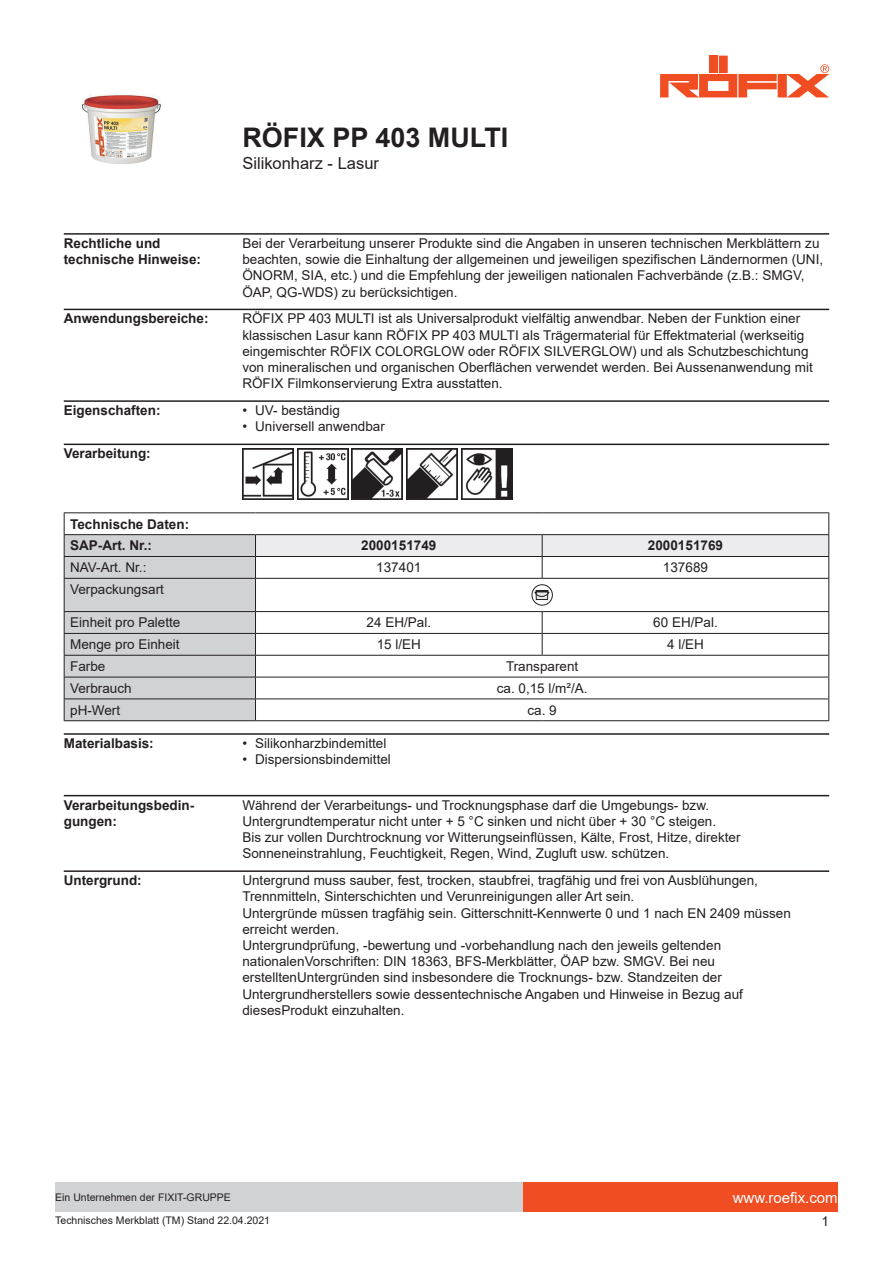
<style>
.page{position:relative;width:893px;height:1263px;background:#fff}
.page>*{position:absolute;margin:0;border:0;box-sizing:border-box;transform-origin:0 0}
.t1{font:700 27px "Arial";color:#231f20}
.t2{font:16.5px "Arial";color:#231f20}
.t3{font:15px "Arial";color:#fff}
.t4{font:13.5px/16.2px "Arial";color:#231f20}
.t5{font:700 13.5px/16.2px "Arial";color:#231f20}
.t6{font:10.5px "Arial";color:#231f20}
</style>
<div class="page">
<img style="left:82px;top:94px;width:79px;height:70px">
<div style="left:719px;top:56px;width:9px;height:17px;background:#f04d22"></div>
<div style="left:709px;top:56px;width:9px;height:17px;background:#f04d22"></div>
<svg style="left:660px;top:64px;width:169px;height:33px"></svg>
<div style="left:523px;top:1182px;width:315px;height:30px;background:#f04d22"></div>
<div style="left:55px;top:1182px;width:468px;height:30px;background:#d1d2d4"></div>
<hr style="left:64px;top:233px;width:765px;height:2px;background:#231f20">
<hr style="left:64px;top:309px;width:765px;height:1px;background:#231f20">
<hr style="left:64px;top:400px;width:765px;height:2px;background:#231f20">
<hr style="left:64px;top:444px;width:765px;height:1px;background:#231f20">
<img style="left:242px;top:449px;width:51px;height:51px">
<img style="left:297px;top:449px;width:51px;height:51px">
<img style="left:352px;top:449px;width:51px;height:51px">
<img style="left:407px;top:449px;width:51px;height:51px">
<img style="left:461px;top:449px;width:51px;height:51px">
<hr style="left:64px;top:512px;width:191px;height:1px;background:#231f20">
<hr style="left:255px;top:512px;width:287px;height:1px;background:#231f20">
<hr style="left:542px;top:512px;width:287px;height:1px;background:#231f20">
<svg style="left:64px;top:513px;width:765px;height:208px"></svg>
<hr style="left:64px;top:733px;width:765px;height:2px;background:#231f20">
<hr style="left:64px;top:795px;width:765px;height:1px;background:#231f20">
<hr style="left:64px;top:870px;width:765px;height:2px;background:#231f20">
<h1 class="t1" style="left:242px;top:119px;width:268px">RÖFIX PP 403 MULTI</h1>
<p class="t2" style="left:242px;top:152px;width:138px">Silikonharz - Lasur</p>
<p class="t5" style="left:64px;top:235px;width:139px">Rechtliche und technische Hinweise:</p>
<p class="t4" style="left:242px;top:235px;width:582px">Bei der Verarbeitung unserer Produkte sind die Angaben in unseren technischen Merkblättern zu beachten, sowie die Einhaltung der allgemeinen und jeweiligen spezifischen Ländernormen (UNI, ÖNORM, SIA, etc.) und die Empfehlung der jeweiligen nationalen Fachverbände (z.B.: SMGV, ÖAP, QG-WDS) zu berücksichtigen.</p>
<p class="t5" style="left:64px;top:311px;width:146px">Anwendungsbereiche:</p>
<p class="t4" style="left:242px;top:311px;width:572px">RÖFIX PP 403 MULTI ist als Universalprodukt vielfältig anwendbar. Neben der Funktion einer klassischen Lasur kann RÖFIX PP 403 MULTI als Trägermaterial für Effektmaterial (werkseitig eingemischter RÖFIX COLORGLOW oder RÖFIX SILVERGLOW) und als Schutzbeschichtung von mineralischen und organischen Oberflächen verwendet werden. Bei Aussenanwendung mit RÖFIX Filmkonservierung Extra ausstatten.</p>
<p class="t5" style="left:64px;top:402px;width:98px">Eigenschaften:</p>
<p class="t4" style="left:242px;top:402px;width:99px">• UV- beständig</p>
<p class="t4" style="left:242px;top:418px;width:144px">• Universell anwendbar</p>
<p class="t5" style="left:64px;top:446px;width:89px">Verarbeitung:</p>
<p class="t5" style="left:70px;top:513px;width:121px;line-height:21.9px">Technische Daten:<br>SAP-Art. Nr.:</p>
<p class="t5" style="left:361px;top:538px;width:77px">2000151749</p>
<p class="t5" style="left:648px;top:538px;width:77px">2000151769</p>
<p class="t4" style="left:70px;top:559px;width:78px">NAV-Art. Nr.:</p>
<p class="t4" style="left:376px;top:559px;width:47px">137401</p>
<p class="t4" style="left:663px;top:559px;width:47px">137689</p>
<p class="t4" style="left:70px;top:581px;width:95px">Verpackungsart</p>
<p class="t4" style="left:70px;top:614px;width:112px">Einheit pro Palette</p>
<p class="t4" style="left:367px;top:614px;width:66px">24 EH/Pal.</p>
<p class="t4" style="left:653px;top:614px;width:66px">60 EH/Pal.</p>
<p class="t4" style="left:70px;top:636px;width:111px">Menge pro Einheit</p>
<p class="t4" style="left:377px;top:636px;width:46px">15 l/EH</p>
<p class="t4" style="left:667px;top:636px;width:38px">4 l/EH</p>
<p class="t4" style="left:70px;top:658px;width:37px">Farbe</p>
<p class="t4" style="left:506px;top:658px;width:74px">Transparent</p>
<p class="t4" style="left:70px;top:680px;width:63px">Verbrauch</p>
<p class="t4" style="left:497px;top:680px;width:92px">ca. 0,15 l/m²/A.</p>
<p class="t4" style="left:70px;top:702px;width:52px">pH-Wert</p>
<p class="t4" style="left:527px;top:702px;width:31px">ca. 9</p>
<p class="t5" style="left:64px;top:735px;width:92px">Materialbasis:</p>
<p class="t4" style="left:242px;top:735px;width:146px">• Silikonharzbindemittel</p>
<p class="t4" style="left:242px;top:751px;width:150px">• Dispersionsbindemittel</p>
<p class="t5" style="left:64px;top:797px;width:132px">Verarbeitungsbedin&shy;gungen:</p>
<p class="t4" style="left:242px;top:797px;width:500px">Während der Verarbeitungs- und Trocknungsphase darf die Umgebungs- bzw.<br>Untergrundtemperatur nicht unter + 5 °C sinken und nicht über + 30 °C steigen.<br>Bis zur vollen Durchtrocknung vor Witterungseinflüssen, Kälte, Frost, Hitze, direkter Sonneneinstrahlung, Feuchtigkeit, Regen, Wind, Zugluft usw. schützen.</p>
<p class="t5" style="left:64px;top:872px;width:79px">Untergrund:</p>
<p class="t4" style="left:242px;top:872px;width:550px">Untergrund muss sauber, fest, trocken, staubfrei, tragfähig und frei von Ausblühungen, Trennmitteln, Sinterschichten und Verunreinigungen aller Art sein.<br>Untergründe müssen tragfähig sein. Gitterschnitt-Kennwerte 0 und 1 nach EN 2409 müssen erreicht werden.<br>Untergrundprüfung, -bewertung und -vorbehandlung nach den jeweils geltenden nationalenVorschriften: DIN 18363, BFS-Merkblätter, ÖAP bzw. SMGV. Bei neu erstelltenUntergründen sind insbesondere die Trocknungs- bzw. Standzeiten der Untergrundherstellers sowie dessentechnische Angaben und Hinweise in Bezug auf diesesProdukt einzuhalten.</p>
<p class="t6" style="left:55px;top:1190px;width:177px">Ein Unternehmen der FIXIT-GRUPPE</p>
<p class="t3" style="left:733px;top:1187px;width:107px">www.roefix.com</p>
<p class="t6" style="left:55px;top:1213px;width:216px">Technisches Merkblatt (TM) Stand 22.04.2021</p>
<p class="t4" style="left:821px;top:1213px;width:9px">1</p>
</div>
